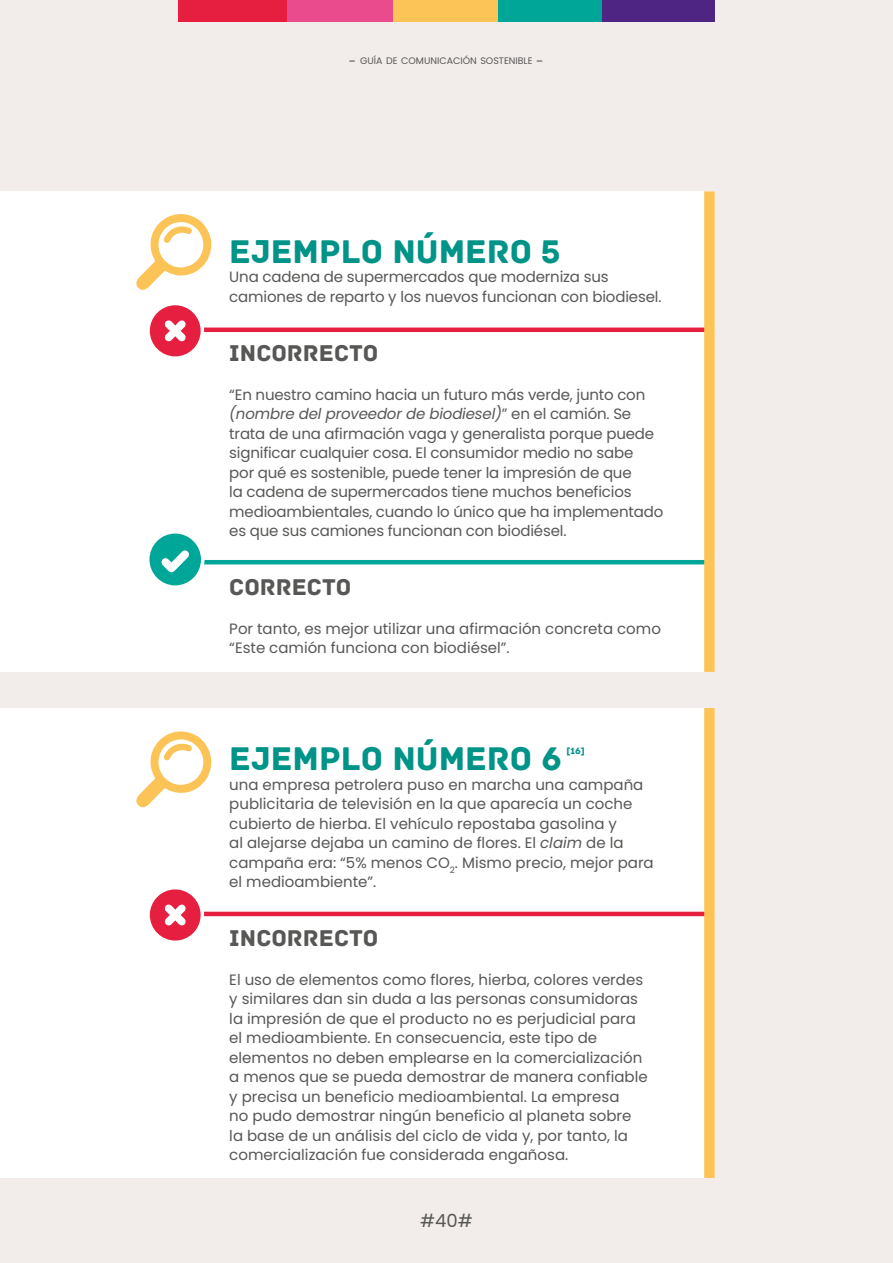
<style>
.page{position:relative;width:893px;height:1263px;background:#f2edea}
.page>*{position:absolute;margin:0;border:0;box-sizing:border-box;transform-origin:0 0}
.t1{font:34.5px "Archive";color:#009388}
.t2{font:24px "Archive";color:#575756}
.t3{font:18px "Poppins";color:#575756}
.t4{font:15px/19.5px "Poppins";color:#575756}
.t5{font:9.6px "Archive";color:#009388}
.t6{font:9.45px "Poppins";color:#575756}
.s1{font-size:13.5px}
.s2{color:#fff}
.s3{font-style:italic}
</style>
<div class="page">
<div style="left:602px;top:0;width:113px;height:21px;background:#4e2583"></div>
<div style="left:497px;top:0;width:105px;height:21px;background:#00a799"></div>
<div style="left:392px;top:0;width:106px;height:21px;background:#fcc357"></div>
<div style="left:287px;top:0;width:105px;height:21px;background:#ea4b8c"></div>
<div style="left:178px;top:0;width:109px;height:21px;background:#e61e40"></div>
<div style="left:0;top:191px;width:715px;height:481px;background:#fff"></div>
<div style="left:0;top:708px;width:715px;height:470px;background:#fff"></div>
<svg style="left:136px;top:214px;width:76px;height:76px"></svg>
<svg style="left:136px;top:731px;width:76px;height:76px"></svg>
<hr style="left:148px;top:560px;width:561px;height:4px;background:#00a799">
<svg style="left:148px;top:533px;width:57px;height:53px"></svg>
<hr style="left:186px;top:328px;width:523px;height:4px;background:#e61e40">
<svg style="left:149px;top:305px;width:55px;height:52px"></svg>
<hr style="left:186px;top:912px;width:523px;height:4px;background:#e61e40">
<svg style="left:149px;top:889px;width:55px;height:52px"></svg>
<div style="left:704px;top:191px;width:11px;height:481px;background:#fcc357"></div>
<div style="left:704px;top:708px;width:11px;height:470px;background:#fcc357"></div>
<p class="t6" style="left:349px;top:55px;width:196px"><span class="s1">-</span> GUÍA DE COMUNICACIÓN SOSTENIBLE <span class="s1">-</span></p>
<p class="t1" style="left:229px;top:231px;width:343px">EJEMPLO NÚMERO 5<span class="s2">.</span></p>
<p class="t4" style="left:229px;top:268px;width:434px">Una cadena de supermercados que moderniza sus camiones de reparto y los nuevos funcionan con biodiesel.</p>
<p class="t2" style="left:229px;top:338px;width:158px">INCORRECTO<span class="s2">:</span></p>
<p class="t4" style="left:229px;top:385px;width:435px">“En nuestro camino hacia un futuro más verde, junto con <span class="s3">(nombre del proveedor de biodiesel)</span>” en el camión. Se trata de una afirmación vaga y generalista porque puede significar cualquier cosa. El consumidor medio no sabe<br>por qué es sostenible, puede tener la impresión de que<br>la cadena de supermercados tiene muchos beneficios medioambientales, cuando lo único que ha implementado es que sus camiones funcionan con biodiésel.</p>
<p class="t2" style="left:229px;top:572px;width:131px">CORRECTO<span class="s2">:</span></p>
<p class="t4" style="left:229px;top:619px;width:433px">Por tanto, es mejor utilizar una afirmación concreta como “Este camión funciona con biodiésel”.</p>
<p class="t1" style="left:229px;top:738px;width:334px">EJEMPLO NÚMERO 6</p>
<p class="t5" style="left:567px;top:745px;width:20px">[16]</p>
<p class="t4" style="left:229px;top:775px;width:426px">una empresa petrolera puso en marcha una campaña publicitaria de televisión en la que aparecía un coche cubierto de hierba. El vehículo repostaba gasolina y<br>al alejarse dejaba un camino de flores. El <span class="s3">claim</span> de la campaña era: “5% menos CO<sub>2</sub>. Mismo precio, mejor para el medioambiente”.</p>
<p class="t2" style="left:229px;top:923px;width:158px">INCORRECTO<span class="s2">:</span></p>
<p class="t4" style="left:229px;top:970px;width:420px">El uso de elementos como flores, hierba, colores verdes y similares dan sin duda a las personas consumidoras la impresión de que el producto no es perjudicial para el medioambiente. En consecuencia, este tipo de elementos no deben emplearse en la comercialización a menos que se pueda demostrar de manera confiable y precisa un beneficio medioambiental. La empresa<br>no pudo demostrar ningún beneficio al planeta sobre la base de un análisis del ciclo de vida y, por tanto, la comercialización fue considerada engañosa.</p>
<p class="t3" style="left:420px;top:1210px;width:54px">#40#</p>
</div>
